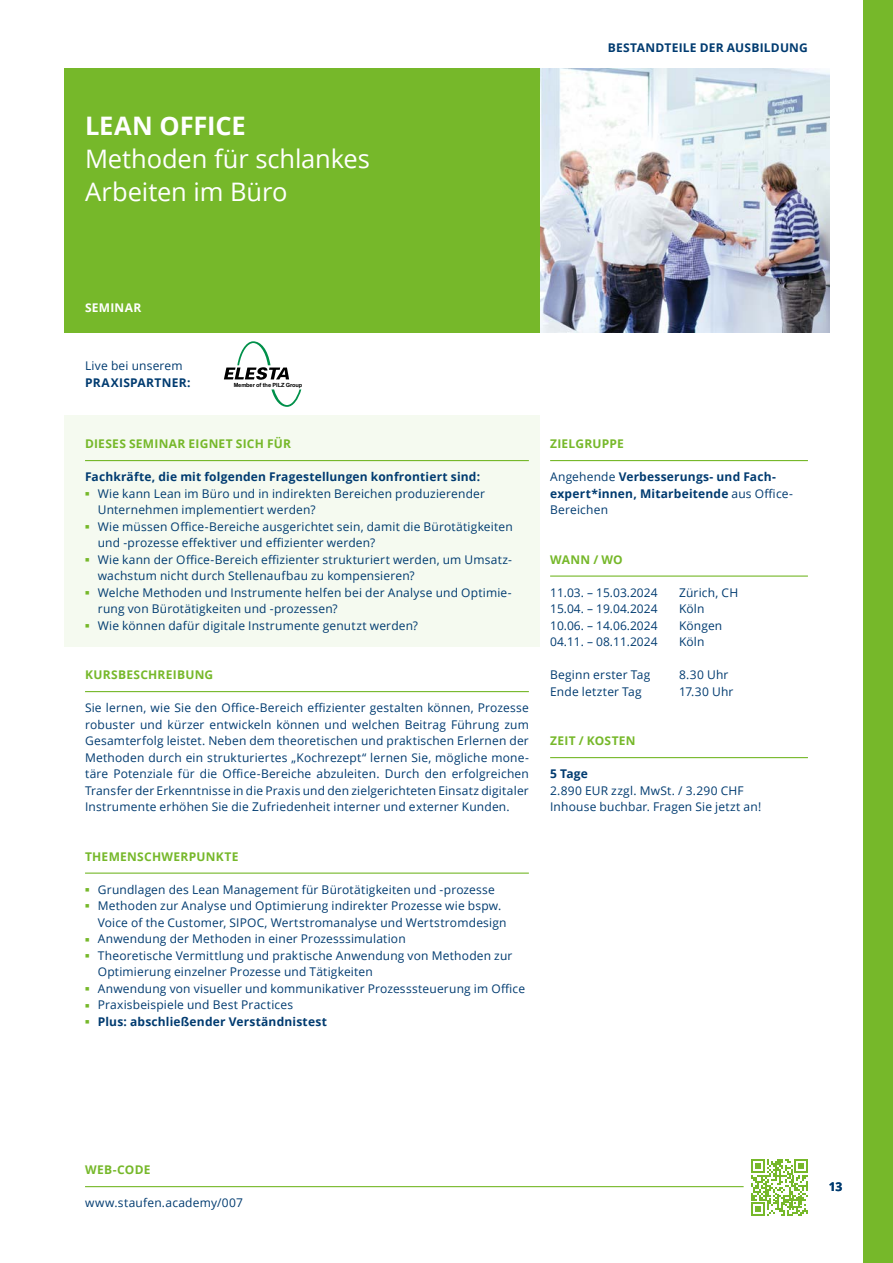
<style>
.page{position:relative;width:893px;height:1263px;background:#fff}
.page>*{position:absolute;margin:0;border:0;box-sizing:border-box;transform-origin:0 0}
.t1{font:25.5px/33px "Open Sans";letter-spacing:-.005em;color:#fff}
.t2{font:700 25.5px "Open Sans";letter-spacing:-.005em;color:#fff}
.t3{font:12px/16.5px "Open Sans";letter-spacing:.015em;color:#003b70}
.t4{font:700 12px/16.5px "Open Sans";letter-spacing:.015em;color:#003b70}
.t5{font:700 12px "Open Sans";letter-spacing:.02em;color:#76b82a}
.t6{font:700 12px "Open Sans";letter-spacing:.025em;color:#fff}
.t7{font:700 5.7px "Arial";letter-spacing:-.02em;color:#000}
.s1{font-weight:400}
</style>
<div class="page">
<div style="left:863px;top:0;width:30px;height:1263px;background:#76b82a"></div>
<div style="left:64px;top:415px;width:475px;height:231px;background:#f5faf0"></div>
<img style="left:539px;top:69px;width:290px;height:264px">
<div style="left:64px;top:69px;width:475px;height:264px;background:#76b82a"></div>
<hr style="left:85px;top:1186px;width:659px;height:1px;background:#76b82a">
<hr style="left:85px;top:460px;width:444px;height:1px;background:#76b82a">
<hr style="left:85px;top:691px;width:444px;height:1px;background:#76b82a">
<hr style="left:85px;top:872px;width:444px;height:2px;background:#76b82a">
<hr style="left:550px;top:460px;width:258px;height:1px;background:#76b82a">
<hr style="left:550px;top:575px;width:258px;height:2px;background:#76b82a">
<hr style="left:550px;top:757px;width:258px;height:1px;background:#76b82a">
<svg style="left:751px;top:1159px;width:57px;height:57px"></svg>
<svg style="left:224px;top:341px;width:77px;height:66px"></svg>
<h1 class="t2" style="left:85px;top:108px;width:162px">LEAN OFFICE</h1>
<h1 class="t1" style="left:85px;top:141px;width:286px">Methoden für schlankes<br>Arbeiten im Büro</h1>
<p class="t4" style="left:608px;top:39px;width:202px">BESTANDTEILE DER AUSBILDUNG</p>
<p class="t6" style="left:85px;top:299px;width:58px">SEMINAR</p>
<p class="t3" style="left:85px;top:357px;width:99px">Live bei unserem</p>
<p class="t4" style="left:85px;top:374px;width:107px">PRAXISPARTNER:</p>
<p class="t7" style="left:234px;top:381px;width:70px">Member of the PILZ Group</p>
<p class="t5" style="left:85px;top:435px;width:208px">DIESES SEMINAR EIGNET SICH FÜR</p>
<p class="t4" style="left:85px;top:468px;width:397px">Fachkräfte, die mit folgenden Fragestellungen konfrontiert sind:</p>
<p class="t3" style="left:98px;top:485px;width:416px">Wie kann Lean im Büro und in indirekten Bereichen produzierender Unternehmen implementiert werden?<br>Wie müssen Office-Bereiche ausgerichtet sein, damit die Bürotätigkeiten und -prozesse effektiver und effizienter werden?<br>Wie kann der Office-Bereich effizienter strukturiert werden, um Umsatz&shy;wachstum nicht durch Stellenaufbau zu kompensieren?<br>Welche Methoden und Instrumente helfen bei der Analyse und Optimie&shy;rung von Bürotätigkeiten und -prozessen?<br>Wie können dafür digitale Instrumente genutzt werden?</p>
<p class="t5" style="left:85px;top:666px;width:130px">KURSBESCHREIBUNG</p>
<p class="t3" style="left:85px;top:699px;width:445px;text-align:justify">Sie lernen, wie Sie den Office-Bereich effizienter gestalten können, Prozesse robuster und kürzer entwickeln können und welchen Beitrag Führung zum Gesamterfolg leistet. Neben dem theoretischen und praktischen Erlernen der Methoden durch ein strukturiertes „Kochrezept“ lernen Sie, mögliche mone&shy;täre Potenziale für die Office-Bereiche abzuleiten. Durch den erfolgreichen Transfer der Erkenntnisse in die Praxis und den zielgerichteten Einsatz digitaler Instrumente erhöhen Sie die Zufriedenheit interner und externer Kunden.</p>
<p class="t5" style="left:85px;top:848px;width:155px">THEMENSCHWERPUNKTE</p>
<p class="t3" style="left:98px;top:881px;width:429px">Grundlagen des Lean Management für Bürotätigkeiten und -prozesse Methoden zur Analyse und Optimierung indirekter Prozesse wie bspw.<br>Voice of the Customer, SIPOC, Wertstromanalyse und Wertstromdesign Anwendung der Methoden in einer Prozesssimulation<br>Theoretische Vermittlung und praktische Anwendung von Methoden zur Optimierung einzelner Prozesse und Tätigkeiten<br>Anwendung von visueller und kommunikativer Prozesssteuerung im Office Praxisbeispiele und Best Practices</p>
<p class="t4" style="left:98px;top:1013px;width:231px">Plus: abschließender Verständnistest</p>
<p class="t5" style="left:550px;top:435px;width:75px">ZIELGRUPPE</p>
<p class="t4" style="left:550px;top:468px;width:244px"><span class="s1">Angehende</span> Verbesserungs- und Fach&shy;expert*innen, Mitarbeitende <span class="s1">aus Office-<br>Bereichen</span></p>
<p class="t5" style="left:550px;top:551px;width:74px">WANN / WO</p>
<p class="t3" style="left:550px;top:584px;width:109px;text-align:justify">11.03. – 15.03.2024<br>15.04. – 19.04.2024<br>10.06. – 14.06.2024<br>04.11. – 08.11.2024</p>
<p class="t3" style="left:550px;top:666px;width:102px">Beginn erster Tag<br>Ende letzter Tag</p>
<p class="t5" style="left:550px;top:732px;width:87px">ZEIT / KOSTEN</p>
<p class="t4" style="left:550px;top:765px;width:39px">5 Tage</p>
<p class="t3" style="left:550px;top:782px;width:213px">2.890 EUR zzgl. MwSt. / 3.290 CHF<br>Inhouse buchbar. Fragen Sie jetzt an!</p>
<p class="t3" style="left:679px;top:584px;width:61px">Zürich, CH<br>Köln<br>Köngen<br>Köln</p>
<p class="t3" style="left:679px;top:666px;width:56px">8.30 Uhr<br>17.30 Uhr</p>
<p class="t5" style="left:85px;top:1161px;width:67px">WEB-CODE</p>
<p class="t3" style="left:85px;top:1194px;width:159px">www.staufen.academy/007</p>
<p class="t4" style="left:829px;top:1178px;width:15px">13</p>
</div>
